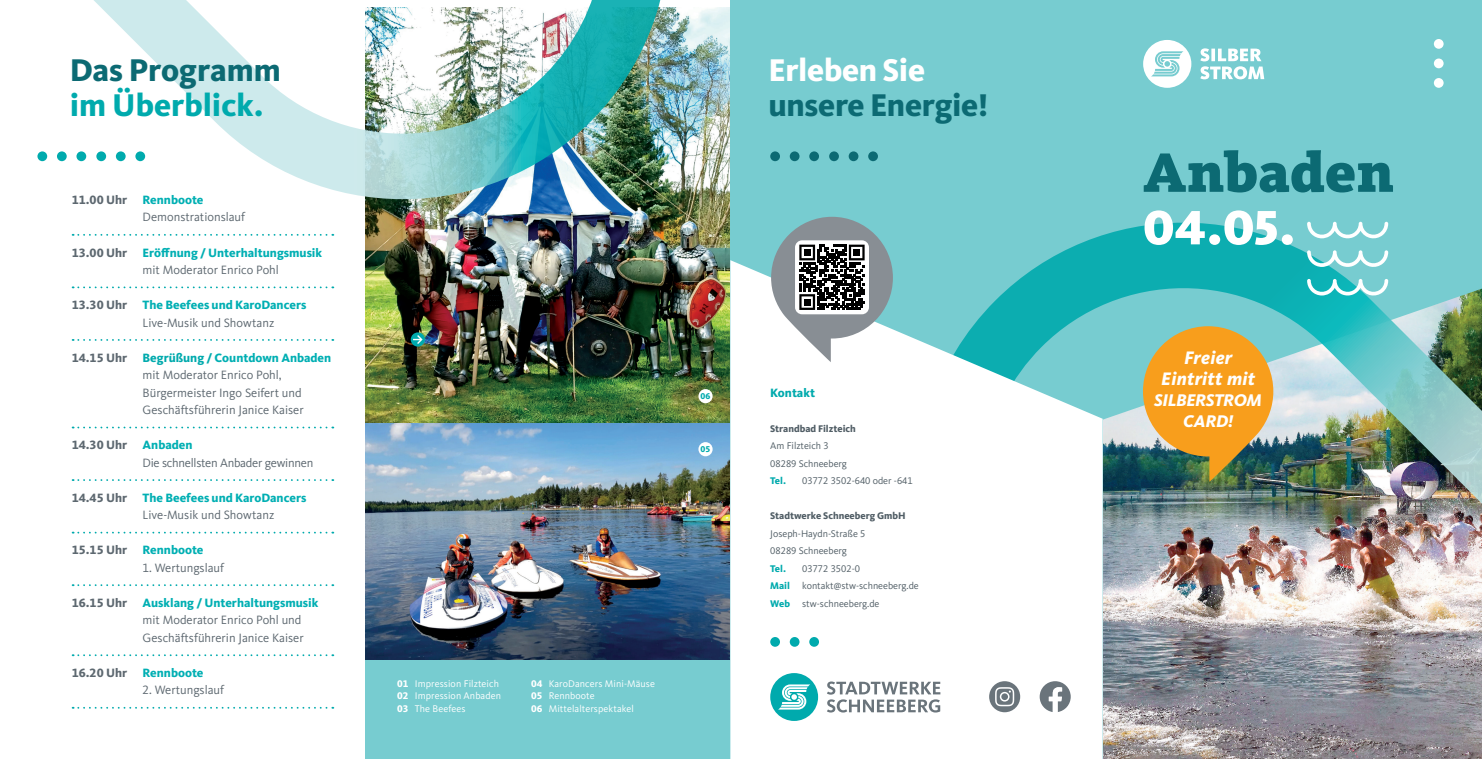
<style>
.page{position:relative;width:1482px;height:759px;background:#fff}
.page>*{position:absolute;margin:0;border:0;box-sizing:border-box;transform-origin:0 0}
.t1{font:900 57.5px "Kievit Slab Pro";letter-spacing:.015em;color:#0c6a73}
.t2{font:900 50px "Kievit OT";color:#fff}
.t3{font:800 32.5px "Kievit OT";letter-spacing:-.01em;color:#0c6a73}
.t4{font:800 32.5px "Kievit OT";color:#00aaad}
.t5{font:800 32.5px "Kievit OT";letter-spacing:-.01em;color:#fff}
.t6{font:italic 800 18.75px/21.2px "Kievit OT";letter-spacing:.015em;color:#fff;text-align:center}
.t7{font:italic 800 17.5px/21.2px "Kievit OT";letter-spacing:-.025em;color:#fff;text-align:center}
.t8{font:12.5px/17.5px "Kievit OT";color:#5d6870}
.t9{font:800 12.5px/17.5px "Kievit OT";color:#00afb3}
.t10{font:12.5px/17.5px "Kievit OT";letter-spacing:-.02em;color:#5d6870}
.t11{font:800 12.5px "Kievit OT";color:#00aaad}
.t12{font:10px/17.5px "Kievit OT";color:#505d65}
.t13{font:10px/12.5px "Kievit OT";letter-spacing:.01em;color:#fff}
.t14{font:800 10px "Kievit OT";color:#505d65}
.t15{font:800 10px "Kievit OT";color:#00aaad}
.t16{font:800 8.75px "Kievit OT";color:#00aaad}
.s1{font-weight:800}
.s2{font-weight:800;color:#00afb3}
.s3{color:#5d6870}
.s4{font-weight:400;color:#5d6870}
.s5{font-weight:800;color:#00aaad}
</style>
<div class="page">
<div style="left:365px;top:659px;width:367px;height:99px;background:#77ccd0"></div>
<img style="left:365px;top:7px;width:365px;height:416px">
<img style="left:365px;top:423px;width:365px;height:236px">
<img style="left:1102px;top:559px;width:379px;height:199px">
<div style="left:698px;top:442px;width:14px;height:14px;background:#fff;border-radius:50%"></div>
<div style="left:698px;top:389px;width:14px;height:14px;background:#fff;border-radius:50%"></div>
<svg style="left:410px;top:332px;width:15px;height:14px"></svg>
<svg style="left:413px;top:335px;width:9px;height:9px"></svg>
<div style="left:1102px;top:0;width:379px;height:196px;background:#77ccd0"></div>
<div style="left:730px;top:0;width:372px;height:758px;background:#77ccd0"></div>
<img style="left:1048px;top:196px;width:433px;height:363px">
<svg style="left:1142px;top:326px;width:131px;height:155px;background:#c49940"></svg>
<svg style="left:730px;top:260px;width:372px;height:498px;background:#e4f5f6"></svg>
<svg style="left:770px;top:636px;width:10px;height:10px"></svg>
<svg style="left:789px;top:636px;width:10px;height:10px"></svg>
<svg style="left:809px;top:636px;width:10px;height:10px"></svg>
<svg style="left:826px;top:681px;width:114px;height:31px;background:#c4c8ca"></svg>
<div style="left:770px;top:672px;width:48px;height:48px;background:#00aaad;border-radius:50%"></div>
<svg style="left:779px;top:684px;width:31px;height:25px"></svg>
<svg style="left:771px;top:217px;width:121px;height:145px;background:#9ba6a9"></svg>
<div style="left:803px;top:249px;width:7px;height:7px;background:#000"></div>
<div style="left:853px;top:249px;width:7px;height:7px;background:#000"></div>
<div style="left:803px;top:298px;width:7px;height:7px;background:#000"></div>
<svg style="left:1306px;top:250px;width:81px;height:17px"></svg>
<svg style="left:1306px;top:279px;width:81px;height:17px"></svg>
<svg style="left:1306px;top:222px;width:81px;height:17px"></svg>
<div style="left:1433px;top:78px;width:10px;height:10px;background:#fff;border-radius:50%"></div>
<div style="left:1433px;top:58px;width:10px;height:10px;background:#fff;border-radius:50%"></div>
<div style="left:1433px;top:39px;width:10px;height:10px;background:#fff;border-radius:50%"></div>
<svg style="left:1142px;top:40px;width:49px;height:48px"></svg>
<svg style="left:1200px;top:48px;width:64px;height:31px"></svg>
<div style="left:770px;top:151px;width:10px;height:10px;background:#0c6a73;border-radius:50%"></div>
<div style="left:789px;top:151px;width:10px;height:10px;background:#0c6a73;border-radius:50%"></div>
<div style="left:809px;top:151px;width:10px;height:10px;background:#0c6a73;border-radius:50%"></div>
<div style="left:829px;top:151px;width:9px;height:10px;background:#0c6a73;border-radius:50%"></div>
<div style="left:848px;top:151px;width:10px;height:10px;background:#0c6a73;border-radius:50%"></div>
<div style="left:868px;top:151px;width:9px;height:10px;background:#0c6a73;border-radius:50%"></div>
<svg style="left:73px;top:234px;width:260px;height:2px"></svg>
<svg style="left:73px;top:286px;width:260px;height:2px"></svg>
<svg style="left:73px;top:339px;width:260px;height:2px"></svg>
<svg style="left:73px;top:426px;width:260px;height:2px"></svg>
<svg style="left:73px;top:479px;width:260px;height:2px"></svg>
<svg style="left:73px;top:531px;width:260px;height:2px"></svg>
<svg style="left:73px;top:584px;width:260px;height:2px"></svg>
<svg style="left:73px;top:654px;width:260px;height:2px"></svg>
<svg style="left:73px;top:706px;width:260px;height:2px"></svg>
<div style="left:37px;top:151px;width:10px;height:10px;background:#00aaad;border-radius:50%"></div>
<div style="left:57px;top:151px;width:10px;height:10px;background:#00aaad;border-radius:50%"></div>
<svg style="left:76px;top:151px;width:10px;height:10px"></svg>
<img style="left:81px;top:0;width:597px;height:208px">
<div style="left:989px;top:681px;width:31px;height:31px;background:#6a747b;border-radius:50%"></div>
<svg style="left:995px;top:687px;width:19px;height:19px"></svg>
<svg style="left:1039px;top:681px;width:31px;height:31px"></svg>
<p class="t3" style="left:70px;top:51px;width:213px">Das Programm</p>
<p class="t4" style="left:70px;top:86px;width:195px">im Überblick.</p>
<p class="t8" style="left:143px;top:191px;width:104px;text-indent:-71px"><span class="s1">11.00 Uhr</span> <span class="s2">Rennboote<br></span>Demonstrationslauf</p>
<p class="t9" style="left:143px;top:243px;width:181px;text-indent:-71px"><span class="s3">13.00 Uhr</span> Eröffnung / Unterhaltungsmusik <span class="s4">mit Moderator Enrico Pohl</span></p>
<p class="t9" style="left:143px;top:296px;width:165px;text-indent:-71px"><span class="s3">13.30 Uhr</span> The Beefees und KaroDancers<br><span class="s4">Live-Musik und Showtanz</span></p>
<p class="t8" style="left:143px;top:349px;width:190px;text-indent:-71px"><span class="s1">14.15 Uhr</span> <span class="s5">Begrüßung /</span> <span class="s2">Countdown Anbaden </span>mit Moderator Enrico Pohl, Bürgermeister Ingo Seifert und Geschäftsführerin Janice Kaiser</p>
<p class="t10" style="left:143px;top:436px;width:172px;text-indent:-71px"><span class="s1">14.30 Uhr</span> <span class="s2">Anbaden<br></span>Die schnellsten Anbader gewinnen</p>
<p class="t9" style="left:143px;top:488px;width:165px;text-indent:-71px"><span class="s3">14.45 Uhr</span> The Beefees und KaroDancers<br><span class="s4">Live-Musik und Showtanz</span></p>
<p class="t9" style="left:72px;top:541px;width:133px"><span class="s3">15.15 Uhr</span> Rennboote</p>
<p class="t8" style="left:143px;top:559px;width:83px">1. Wertungslauf</p>
<p class="t8" style="left:143px;top:594px;width:177px;text-indent:-71px"><span class="s1">16.15 Uhr</span> <span class="s2">Ausklang / Unterhaltungsmusik </span>mit Moderator Enrico Pohl und<br>Geschäftsführerin Janice Kaiser</p>
<p class="t9" style="left:72px;top:663px;width:133px"><span class="s3">16.20 Uhr</span> Rennboote</p>
<p class="t8" style="left:143px;top:681px;width:83px">2. Wertungslauf</p>
<p class="t5" style="left:768px;top:51px;width:158px">Erleben Sie</p>
<p class="t3" style="left:768px;top:86px;width:221px">unsere Energie!</p>
<p class="t16" style="left:700px;top:391px;width:11px">06</p>
<p class="t16" style="left:700px;top:444px;width:11px">05</p>
<p class="t13" style="left:397px;top:677px;width:105px"><span class="s1">01</span> Impression Filzteich<br><span class="s1">02</span> Impression Anbaden</p>
<p class="t13" style="left:397px;top:702px;width:70px"><span class="s1">03</span> The Beefees</p>
<p class="t13" style="left:531px;top:677px;width:125px"><span class="s1">04</span> KaroDancers Mini-Mäuse</p>
<p class="t13" style="left:531px;top:689px;width:104px"><span class="s1">05</span> Rennboote<br><span class="s1">06</span> Mittelalterspektakel</p>
<p class="t11" style="left:770px;top:385px;width:46px">Kontakt</p>
<p class="t14" style="left:770px;top:422px;width:87px">Strandbad Filzteich</p>
<p class="t12" style="left:770px;top:437px;width:60px">Am Filzteich 3</p>
<p class="t12" style="left:770px;top:454px;width:78px">08289 Schneeberg<br><span class="s5">Tel.</span></p>
<p class="t12" style="left:802px;top:472px;width:112px">03772 3502-640 oder -641</p>
<p class="t14" style="left:770px;top:510px;width:137px">Stadtwerke Schneeberg GmbH</p>
<p class="t12" style="left:770px;top:524px;width:97px">Joseph-Haydn-Straße 5</p>
<p class="t12" style="left:770px;top:542px;width:78px">08289 Schneeberg</p>
<p class="t15" style="left:770px;top:562px;width:17px">Tel.</p>
<p class="t12" style="left:802px;top:559px;width:59px">03772 3502-0</p>
<p class="t12" style="left:770px;top:577px;width:150px"><span class="s5">Mail</span> kontakt@stw-schneeberg.de<br><span class="s5">Web</span> stw-schneeberg.de</p>
<p class="t1" style="left:1142px;top:136px;width:252px">Anbaden</p>
<p class="t2" style="left:1142px;top:197px;width:154px">04.05.</p>
<p class="t6" style="left:1161px;top:346px;width:95px">Freier<br>Eintritt mit</p>
<p class="t7" style="left:1154px;top:389px;width:109px">SILBERSTROM<br>CARD!</p>
</div>
